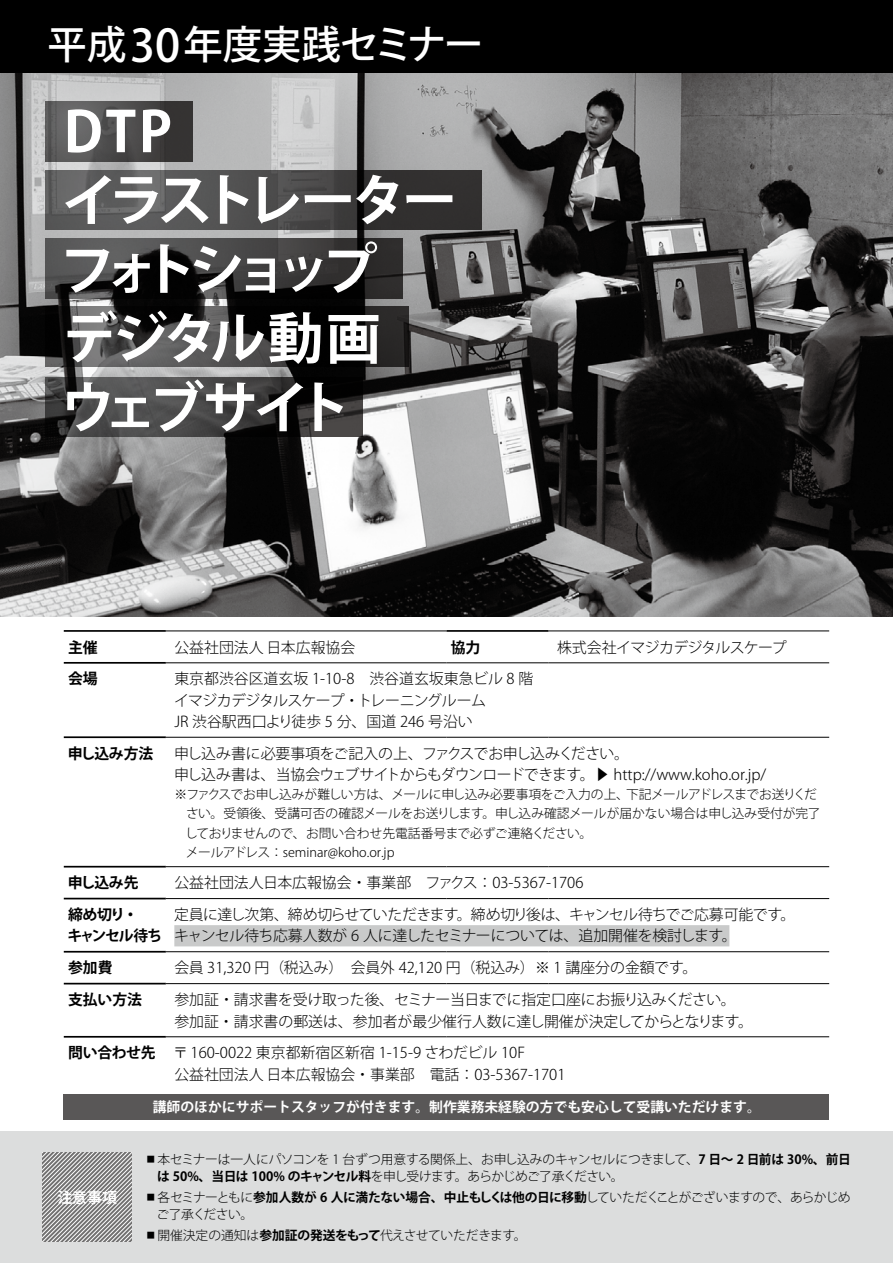
<style>
.page{position:relative;width:893px;height:1263px;background:#fff}
.page>*{position:absolute;margin:0;border:0;box-sizing:border-box;transform-origin:0 0}
.t1{font:700 55.35px/68.8px "Koz Go Pr 6 N";letter-spacing:-.14em;color:#fff}
.t2{font:500 39.3px "Koz Go Pr 6 N";letter-spacing:-.015em;color:#fff}
.t3{font:300 14.85px/21.3px "Koz Go Pr 6 N";color:#000}
.t4{font:300 14.85px/21.3px "Koz Go Pr 6 N";letter-spacing:-.025em;color:#000}
.t5{font:300 14.85px/21.3px "Koz Go Pr 6 N";letter-spacing:-.03em;color:#000}
.t6{font:700 14.85px "Koz Go Pr 6 N";letter-spacing:-.02em;color:#000}
.t7{font:300 14.85px "Koz Go Pr 6 N";letter-spacing:-.04em;color:#000}
.t8{font:700 14.85px/21.3px "Koz Go Pr 6 N";letter-spacing:-.09em;color:#000}
.t9{font:700 14.85px "Koz Go Pr 6 N";color:#fff}
.t10{font:700 13.8px "Koz Go Pro";color:#fff}
.t11{font:300 12.75px/19.2px "Koz Go Pr 6 N";letter-spacing:-.01em;color:#000}
.t12{font:300 12.75px/17px "Koz Go Pr 6 N";letter-spacing:-.03em;color:#000}
.t13{font:300 12.75px/17px "Koz Go Pr 6 N";letter-spacing:-.05em;color:#000}
.t14{font:300 12.75px "Koz Go Pr 6 N";color:#000}
.s1{font-size:44.7px}
.s2{font-family:"Midashi Go Pr 5 MB31";font-weight:400}
.s3{font-weight:700}
</style>
<div class="page">
<div style="left:0;top:1131px;width:893px;height:132px;background:#dcdddd"></div>
<svg style="left:43px;top:1152px;width:89px;height:90px"></svg>
<img style="left:0;top:72px;width:893px;height:545px">
<hr style="left:166px;top:631px;width:280px;height:1px;background:#000">
<hr style="left:549px;top:631px;width:280px;height:1px;background:#000">
<hr style="left:166px;top:662px;width:280px;height:1px;background:#000">
<hr style="left:446px;top:662px;width:103px;height:1px;background:#000">
<hr style="left:549px;top:662px;width:280px;height:1px;background:#000">
<hr style="left:166px;top:737px;width:280px;height:1px;background:#000">
<hr style="left:446px;top:737px;width:103px;height:1px;background:#000">
<hr style="left:549px;top:737px;width:280px;height:1px;background:#000">
<hr style="left:166px;top:866px;width:280px;height:1px;background:#000">
<hr style="left:446px;top:866px;width:103px;height:1px;background:#000">
<hr style="left:549px;top:866px;width:280px;height:1px;background:#000">
<hr style="left:166px;top:898px;width:280px;height:1px;background:#000">
<hr style="left:446px;top:898px;width:103px;height:1px;background:#000">
<hr style="left:549px;top:898px;width:280px;height:1px;background:#000">
<hr style="left:166px;top:951px;width:280px;height:1px;background:#000">
<hr style="left:446px;top:951px;width:103px;height:1px;background:#000">
<hr style="left:549px;top:951px;width:280px;height:1px;background:#000">
<hr style="left:166px;top:983px;width:280px;height:1px;background:#000">
<hr style="left:446px;top:983px;width:103px;height:1px;background:#000">
<hr style="left:549px;top:983px;width:280px;height:1px;background:#000">
<hr style="left:166px;top:1036px;width:280px;height:1px;background:#000">
<hr style="left:446px;top:1036px;width:103px;height:1px;background:#000">
<hr style="left:549px;top:1036px;width:280px;height:1px;background:#000">
<hr style="left:64px;top:630px;width:102px;height:2px;background:#000">
<hr style="left:64px;top:662px;width:102px;height:2px;background:#000">
<hr style="left:64px;top:736px;width:102px;height:2px;background:#000">
<hr style="left:64px;top:866px;width:102px;height:1px;background:#000">
<hr style="left:64px;top:898px;width:102px;height:1px;background:#000">
<hr style="left:64px;top:951px;width:102px;height:1px;background:#000">
<hr style="left:64px;top:983px;width:102px;height:1px;background:#000">
<hr style="left:64px;top:1036px;width:102px;height:2px;background:#000">
<hr style="left:446px;top:630px;width:103px;height:2px;background:#000">
<div style="left:174px;top:925px;width:555px;height:21px;background:#c9caca"></div>
<div style="left:0;top:0;width:893px;height:72px;background:#000"></div>
<svg style="left:45px;top:307px;width:364px;height:59px;background:#2d2d2d"></svg>
<svg style="left:45px;top:239px;width:358px;height:59px;background:#313131"></svg>
<svg style="left:45px;top:377px;width:317px;height:60px;background:#393939"></svg>
<svg style="left:45px;top:102px;width:147px;height:59px;background:#4e4d4d"></svg>
<svg style="left:45px;top:170px;width:437px;height:60px;background:#4a4949"></svg>
<div style="left:64px;top:1094px;width:765px;height:25px;background:#595757"></div>
<h2 class="t2" style="left:47px;top:23px;width:438px">平成<span class="s1">30</span>年度実践セミナー</h2>
<h1 class="t1" style="left:60px;top:99px;width:399px">DTP<br>イラストレーターフォトショップ<br>デジタル動画<br>ウェブサイト</h1>
<p class="t6" style="left:68px;top:639px;width:31px">主催</p>
<p class="t3" style="left:174px;top:637px;width:182px">公益社団法人 日本広報協会</p>
<p class="t6" style="left:451px;top:639px;width:31px">協力</p>
<p class="t7" style="left:557px;top:639px;width:231px">株式会社イマジカデジタルスケープ</p>
<p class="t6" style="left:68px;top:671px;width:31px">会場</p>
<p class="t3" style="left:174px;top:669px;width:361px">東京都渋谷区道玄坂 1-10-8　渋谷道玄坂東急ビル 8 階イマジカデジタルスケープ・トレーニングルーム<br>JR 渋谷駅西口より徒歩 5 分、国道 246 号沿い</p>
<p class="t6" style="left:68px;top:745px;width:87px">申し込み方法</p>
<p class="t4" style="left:174px;top:743px;width:594px">申し込み書に必要事項をご記入の上、ファクスでお申し込みください。<br>申し込み書は、当協会ウェブサイトからもダウンロードできます。<span class="s2">▶</span> http://www.koho.or.jp/</p>
<p class="t11" style="left:185px;top:785px;width:637px;text-indent:-11px">※ファクスでお申し込みが難しい方は、メールに申し込み必要事項をご入力の上、下記メールアドレスまでお送りください。受領後、受講可否の確認メールをお送りします。申し込み確認メールが届かない場合は申し込み受付が完了しておりませんので、お問い合わせ先電話番号まで必ずご連絡ください。<br>メールアドレス：seminar@koho.or.jp</p>
<p class="t6" style="left:68px;top:874px;width:72px">申し込み先</p>
<p class="t3" style="left:174px;top:872px;width:411px">公益社団法人日本広報協会・事業部　ファクス：03-5367-1706</p>
<p class="t8" style="left:67px;top:904px;width:96px">締め切り・<br>キャンセル待ち</p>
<p class="t5" style="left:174px;top:904px;width:623px">定員に達し次第、締め切らせていただきます。締め切り後は、キャンセル待ちでご応募可能です。キャンセル待ち応募人数が 6 人に達したセミナーについては、追加開催を検討します。</p>
<p class="t6" style="left:68px;top:959px;width:46px">参加費</p>
<p class="t3" style="left:174px;top:957px;width:524px">会員 31,320 円（税込み）　会員外 42,120 円（税込み）※ 1 講座分の金額です。</p>
<p class="t6" style="left:68px;top:991px;width:76px">支払い方法</p>
<p class="t3" style="left:174px;top:989px;width:580px">参加証・請求書を受け取った後、セミナー当日までに指定口座にお振り込みください。参加証・請求書の郵送は、参加者が最少催行人数に達し開催が決定してからとなります。</p>
<p class="t3" style="left:174px;top:1042px;width:393px;text-indent:-106px"><span class="s3">問い合わせ先</span> 〒 160-0022 東京都新宿区新宿 1-15-9 さわだビル 10F<br>公益社団法人 日本広報協会・事業部　電話：03-5367-1701</p>
<p class="t9" style="left:57px;top:1189px;width:61px">注意事項</p>
<p class="t10" style="left:153px;top:1098px;width:610px">講師のほかにサポートスタッフが付きます。制作業務未経験の方でも安心して受講いただけます。</p>
<p class="t12" style="left:157px;top:1151px;width:695px;text-indent:-13px">▪本セミナーは一人にパソコンを 1 台ずつ用意する関係上、お申し込みのキャンセルにつきまして、<span class="s3">7 日～ 2 日前は 30%、前日は 50%、当日は 100% のキャンセル料</span>を申し受けます。あらかじめご了承ください。</p>
<p class="t13" style="left:157px;top:1189px;width:695px;text-indent:-12px">▪各セミナーともに<span class="s3">参加人数が 6 人に満たない場合、中止もしくは他の日に移動</span>していただくことがございますので、あらかじめご了承ください。</p>
<p class="t14" style="left:145px;top:1228px;width:383px">▪開催決定の通知は<span class="s3">参加証の発送をもって</span>代えさせていただきます。</p>
</div>
